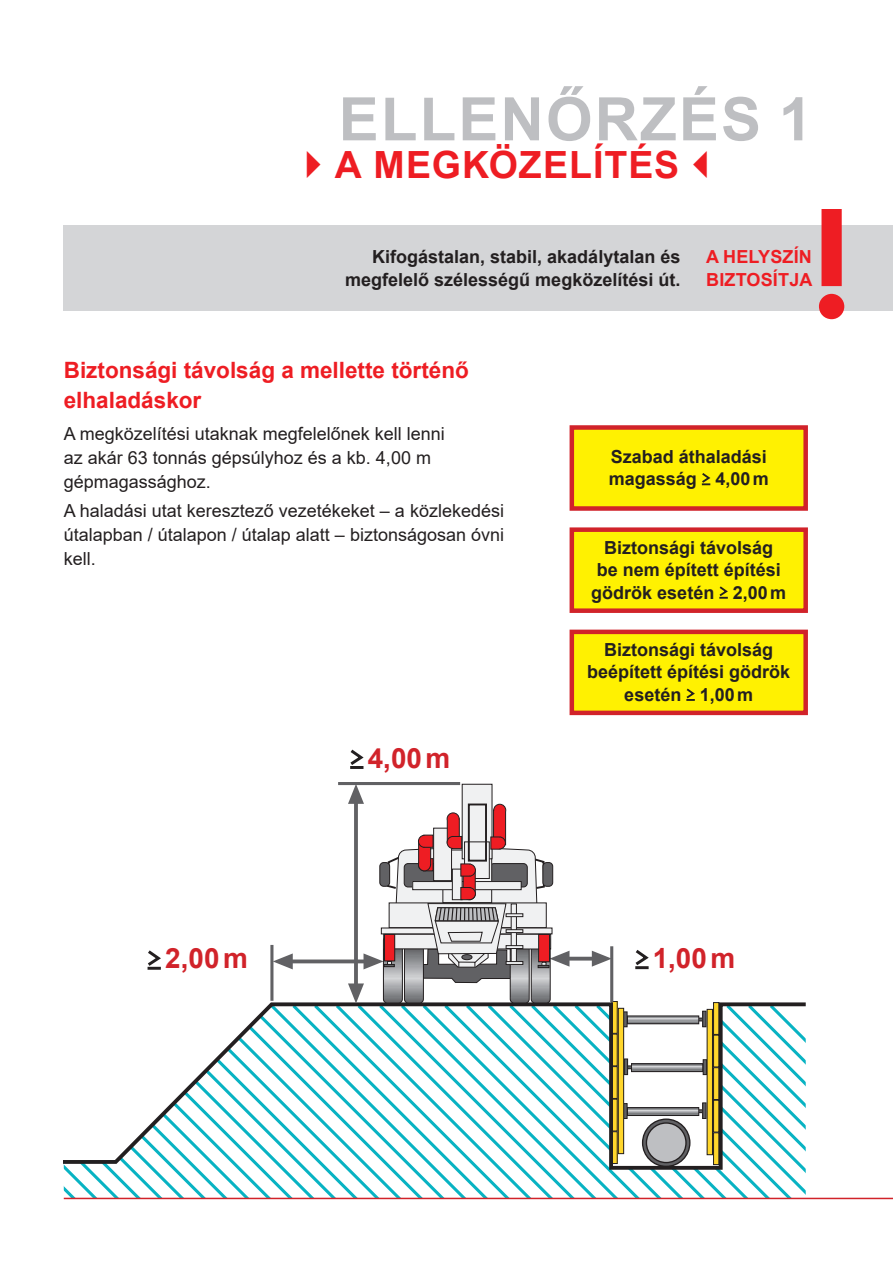
<style>
.page{position:relative;width:893px;height:1263px;background:#fff}
.page>*{position:absolute;margin:0;border:0;box-sizing:border-box;transform-origin:0 0}
.t1{font:600 143.4px "Futura ND";color:#ee1d23}
.t2{font:700 60px "Arial";letter-spacing:.035em;color:#bebfc2}
.t3{font:700 37.5px "Arial";letter-spacing:.025em;color:#ee1d23}
.t4{font:700 27.9px "Arial";letter-spacing:.065em;color:#d1232a}
.t5{font:700 22.5px/30px "Arial";color:#ee1d23}
.t6{font:700 18px/22.5px "Arial";color:#231f20;text-align:center}
.t7{font:18px/24px "Arial";color:#231f20}
.t8{font:700 18px/22.5px "Arial";letter-spacing:.01em;color:#ee1d23}
</style>
<div class="page">
<svg style="left:64px;top:1172px;width:742px;height:26px"></svg>
<svg style="left:64px;top:1000px;width:742px;height:172px"></svg>
<hr style="left:566px;top:957px;width:27px;height:3px;background:#616164">
<svg style="left:592px;top:951px;width:18px;height:16px"></svg>
<hr style="left:270px;top:945px;width:3px;height:56px;background:#616164">
<svg style="left:293px;top:959px;width:55px;height:4px"></svg>
<svg style="left:273px;top:953px;width:20px;height:16px"></svg>
<hr style="left:610px;top:946px;width:3px;height:56px;background:#616164">
<hr style="left:338px;top:782px;width:122px;height:3px;background:#616164">
<svg style="left:348px;top:784px;width:221px;height:219px"></svg>
<hr style="left:64px;top:1198px;width:829px;height:1px;background:#d1232a">
<div style="left:570px;top:425px;width:238px;height:86px;background:#fff101;border:4px solid #d1232a"></div>
<div style="left:570px;top:527px;width:238px;height:86px;background:#fff101;border:4px solid #d1232a"></div>
<div style="left:570px;top:630px;width:238px;height:85px;background:#fff101;border:4px solid #d1232a"></div>
<svg style="left:701px;top:473px;width:10px;height:12px"></svg>
<svg style="left:719px;top:586px;width:9px;height:13px"></svg>
<svg style="left:686px;top:688px;width:9px;height:13px"></svg>
<div style="left:64px;top:225px;width:829px;height:85px;background:#d4d5d7"></div>
<svg style="left:350px;top:749px;width:14px;height:20px"></svg>
<svg style="left:147px;top:950px;width:14px;height:20px"></svg>
<svg style="left:635px;top:950px;width:14px;height:16px"></svg>
<hr style="left:635px;top:966px;width:14px;height:3px;background:#231f20">
<h2 class="t2" style="left:339px;top:77px;width:475px">ELLENŐRZÉS 1</h2>
<h3 class="t3" style="left:335px;top:138px;width:346px">A MEGKÖZELÍTÉS</h3>
<h1 class="t1" style="left:811px;top:167px;width:42px">!</h1>
<p class="t6" style="left:345px;top:246px;width:337px;text-align:right">Kifogástalan, stabil, akadálytalan és megfelelő szélességű megközelítési út.</p>
<p class="t8" style="left:706px;top:246px;width:108px">A HELYSZÍN<br>BIZTOSÍTJA</p>
<p class="t5" style="left:64px;top:355px;width:407px">Biztonsági távolság a mellette történő elhaladáskor</p>
<p class="t7" style="left:64px;top:422px;width:383px">A megközelítési utaknak megfelelőnek kell lenni az akár 63 tonnás gépsúlyhoz és a kb. 4,00 m gépmagassághoz.</p>
<p class="t7" style="left:64px;top:498px;width:442px;text-align:justify">A haladási utat keresztező vezetékeket – a közlekedési útalapban / útalapon / útalap alatt – biztonságosan óvni kell.</p>
<h3 class="t4" style="left:165px;top:939px;width:84px">2,00m</h3>
<h3 class="t4" style="left:368px;top:738px;width:84px">4,00m</h3>
<p class="t6" style="left:609px;top:445px;width:161px;text-align:left">Szabad áthaladási magasság 4,00m</p>
<p class="t6" style="left:591px;top:536px;width:196px">Biztonsági távolság<br>be nem épített építési gödrök esetén 2,00m</p>
<p class="t6" style="left:587px;top:638px;width:205px">Biztonsági távolság beépített építési gödrök esetén 1,00m</p>
<h3 class="t4" style="left:653px;top:938px;width:84px">1,00m</h3>
</div>
